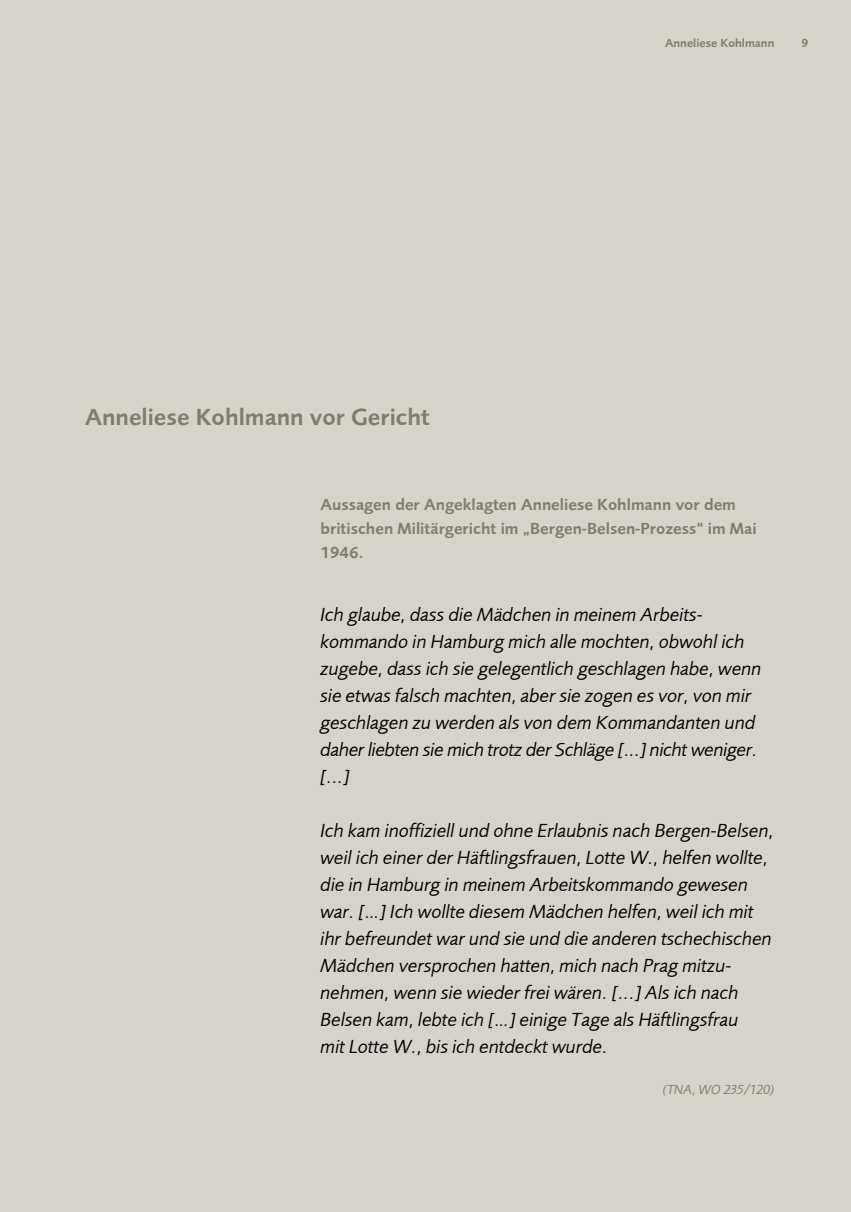
<style>
.page{position:relative;width:851px;height:1212px;background:#fff}
.page>*{position:absolute;margin:0;border:0;box-sizing:border-box;transform-origin:0 0}
.t1{font:24px "Foundry Sans Demi";color:#827c6c}
.t2{font:italic 19.5px/27px "Foundry Sans";color:#000}
.t3{font:16.5px/24px "Foundry Sans Demi";color:#827c6c}
.t4{font:italic 13.5px "Foundry Sans";color:#827c6c}
.t5{font:12px "Foundry Sans Demi";color:#827c6c}
</style>
<div class="page">
<div style="left:0;top:0;width:850px;height:1212px;background:#d6d3ca"></div>
<p class="t1" style="left:85px;top:403px;width:346px">Anneliese Kohlmann vor Gericht</p>
<p class="t5" style="left:665px;top:36px;width:111px">Anneliese Kohlmann</p>
<p class="t5" style="left:801px;top:36px;width:8px">9</p>
<p class="t3" style="left:320px;top:492px;width:437px">Aussagen der Angeklagten Anneliese Kohlmann vor dem britischen Militärgericht im „Bergen-Belsen-Prozess“ im Mai<br>1946.</p>
<p class="t2" style="left:320px;top:601px;width:442px">Ich glaube, dass die Mädchen in meinem Arbeits&shy;kommando in Hamburg mich alle mochten, obwohl ich zugebe, dass ich sie gelegentlich geschlagen habe, wenn sie etwas falsch machten, aber sie zogen es vor, von mir geschlagen zu werden als von dem Kommandanten und daher liebten sie mich trotz der Schläge [...] nicht weniger. [...]</p>
<p class="t2" style="left:320px;top:817px;width:454px">Ich kam inoffiziell und ohne Erlaubnis nach Bergen-Belsen, weil ich einer der Häftlingsfrauen, Lotte W., helfen wollte, die in Hamburg in meinem Arbeitskommando gewesen war. […] Ich wollte diesem Mädchen helfen, weil ich mit ihr befreundet war und sie und die anderen tschechischen Mädchen versprochen hatten, mich nach Prag mitzu&shy;nehmen, wenn sie wieder frei wären. [...] Als ich nach Belsen kam, lebte ich […] einige Tage als Häftlingsfrau<br>mit Lotte W., bis ich entdeckt wurde.</p>
<p class="t4" style="left:662px;top:1081px;width:113px">(TNA, WO 235/120)</p>
</div>
